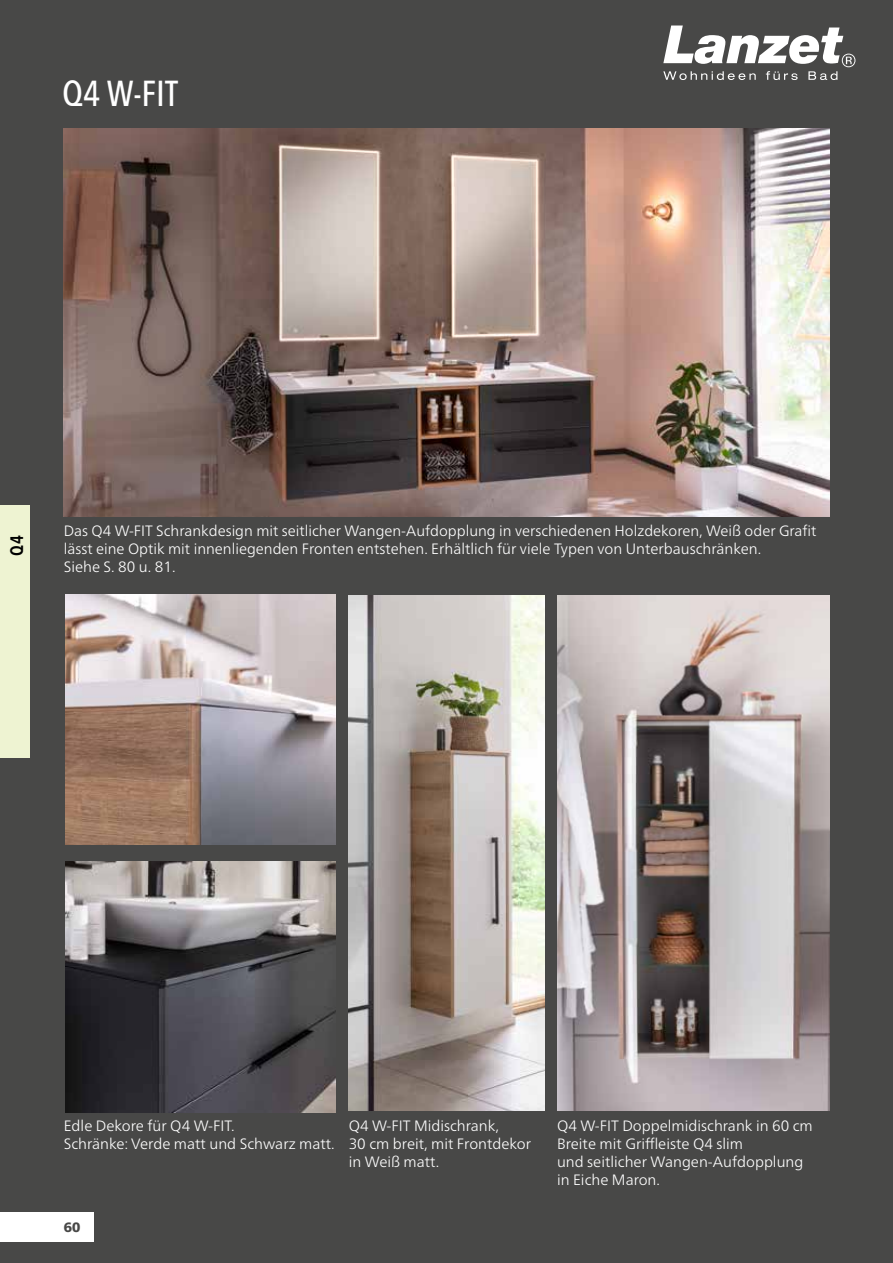
<style>
.page{position:relative;width:893px;height:1263px;background:#484847}
.page>*{position:absolute;margin:0;border:0;box-sizing:border-box;transform-origin:0 0}
.t1{font:500 36px "Avenir Next Condensed";color:#fff}
.t2{font:600 18px "Avenir Next Condensed";color:#000}
.t3{font:300 15px/18px "Frutiger Neue LTW1 G";color:#fff}
.t4{font:900 13.5px "Frutiger Neue LTW1 G";color:#484847}
</style>
<div class="page">
<img style="left:349px;top:595px;width:195px;height:516px">
<img style="left:64px;top:128px;width:765px;height:388px">
<img style="left:557px;top:595px;width:272px;height:516px">
<img style="left:65px;top:861px;width:271px;height:251px">
<img style="left:65px;top:594px;width:271px;height:251px">
<svg style="left:663px;top:26px;width:192px;height:54px"></svg>
<div style="left:0;top:505px;width:30px;height:253px;background:#eef3d2"></div>
<div style="left:0;top:1212px;width:94px;height:30px;background:#fff"></div>
<h1 class="t1" style="left:62px;top:72px;width:117px">Q4 W-FIT</h1>
<p class="t2" style="left:6px;top:556px;width:22px;rotate:-90deg">Q4</p>
<p class="t3" style="left:64px;top:522px;width:754px">Das Q4 W-FIT Schrankdesign mit seitlicher Wangen-Aufdopplung in verschiedenen Holzdekoren, Weiß oder Grafit lässt eine Optik mit innenliegenden Fronten entstehen. Erhältlich für viele Typen von Unterbauschränken.<br>Siehe S. 80 u. 81.</p>
<p class="t3" style="left:64px;top:1116px;width:272px">Edle Dekore für Q4 W-FIT.<br>Schränke: Verde matt und Schwarz matt.</p>
<p class="t3" style="left:349px;top:1116px;width:184px">Q4 W-FIT Midischrank,<br>30 cm breit, mit Frontdekor in Weiß matt.</p>
<p class="t4" style="left:64px;top:1219px;width:18px">60</p>
<p class="t3" style="left:557px;top:1116px;width:257px">Q4 W-FIT Doppelmidischrank in 60 cm<br>Breite mit Griffleiste Q4 slim<br>und seitlicher Wangen-Aufdopplung in Eiche Maron.</p>
</div>
